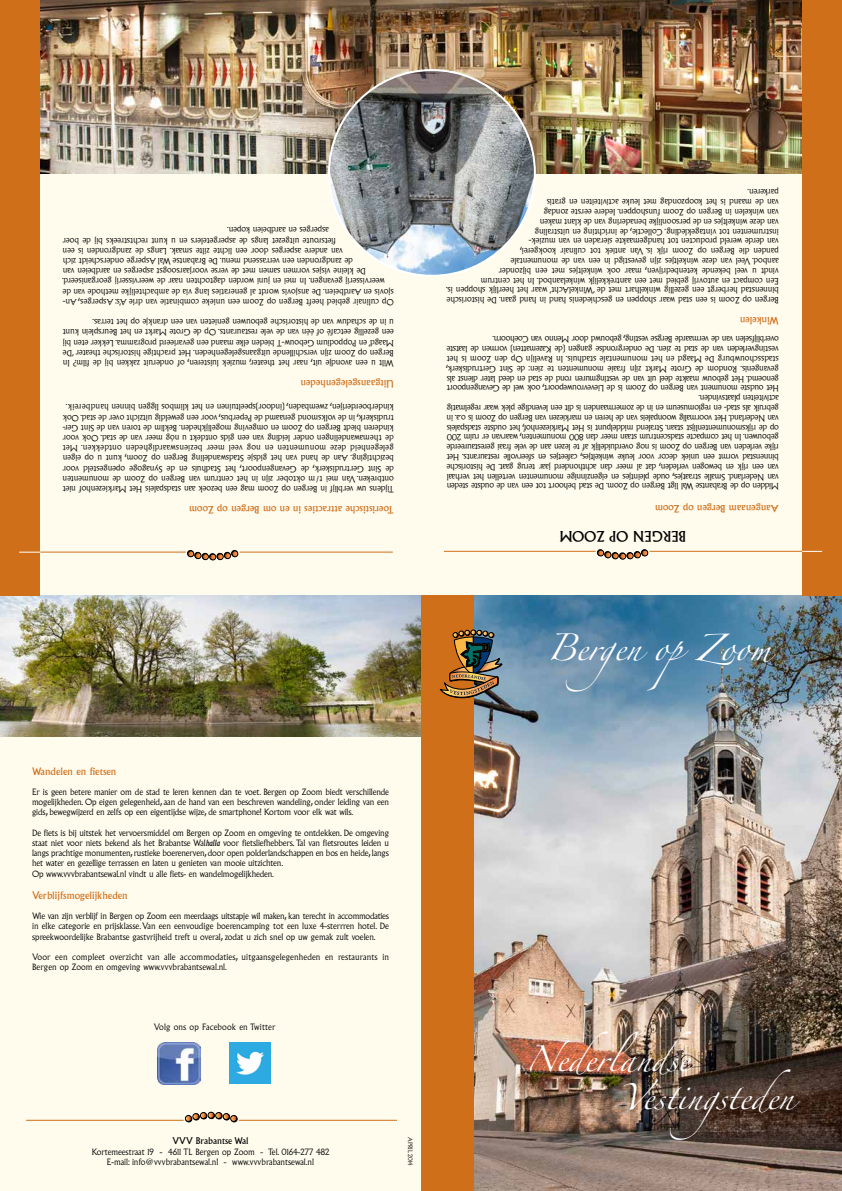
<style>
.page{position:relative;width:842px;height:1191px;background:#fffcee}
.page>*{position:absolute;margin:0;border:0;box-sizing:border-box;transform-origin:0 0}
.t1{font:24px "Zapfino";color:#fff}
.t2{font:23.4px/37.7px "Zapfino";color:#fff}
.t3{font:14.3px "Albertus";color:#000}
.t4{font:10px "Albertus";color:#d06f1a}
.t5{font:9px "Albertus";color:#000}
.t6{font:300 8.5px/9.8px "Albertus";letter-spacing:-.01em;color:#000;text-align:justify}
.t7{font:300 8.5px "Albertus";letter-spacing:.01em;color:#000}
.t8{font:300 8.5px/10.2px "Albertus";letter-spacing:.02em;color:#000}
.t9{font:300 6px "Albertus";letter-spacing:-.02em;color:#000}
.s1{font-weight:400;font-style:italic}
</style>
<div class="page">
<img style="left:0;top:595px;width:421px;height:142px">
<img style="left:473px;top:595px;width:369px;height:596px">
<div style="left:421px;top:595px;width:52px;height:596px;background:#d06f1a"></div>
<img style="left:440px;top:630px;width:62px;height:68px">
<hr style="left:26px;top:1120px;width:158px;height:1px;background:#d06f1a">
<hr style="left:239px;top:1120px;width:157px;height:1px;background:#d06f1a">
<svg style="left:185px;top:1112px;width:52px;height:10px"></svg>
<img style="left:39px;top:0;width:763px;height:174px">
<div style="left:802px;top:0;width:40px;height:595px;background:#d06f1a"></div>
<hr style="left:649px;top:551px;width:154px;height:1px;background:#d06f1a">
<hr style="left:444px;top:551px;width:152px;height:1px;background:#d06f1a">
<div style="left:641px;top:549px;width:7px;height:7px;border:1px solid #000;border-radius:50%"></div>
<div style="left:597px;top:549px;width:6px;height:7px;border:1px solid #000;border-radius:50%"></div>
<svg style="left:597px;top:550px;width:51px;height:9px"></svg>
<svg style="left:802px;top:551px;width:20px;height:1px"></svg>
<div style="left:0;top:0;width:39px;height:595px;background:#d06f1a"></div>
<hr style="left:240px;top:552px;width:153px;height:1px;background:#d06f1a">
<hr style="left:34px;top:552px;width:152px;height:1px;background:#d06f1a">
<svg style="left:187px;top:550px;width:51px;height:10px"></svg>
<svg style="left:19px;top:552px;width:22px;height:1px"></svg>
<img style="left:158px;top:1042px;width:42px;height:42px">
<img style="left:229px;top:1042px;width:42px;height:41px">
<img style="left:329px;top:70px;width:206px;height:206px;border-radius:103px">
<p class="t6" style="left:329px;top:235px;width:103px;rotate:-180deg">asperges en aardbeien kopen.</p>
<p class="t6" style="left:336px;top:245px;width:275px;rotate:-180deg">fietsroute uitgezet langs de aspergetelers en u kunt rechtstreeks bij de boer</p>
<p class="t6" style="left:343px;top:255px;width:282px;rotate:-180deg">van andere asperges door een lichte zilte smaak. Langs de zandgronden is een</p>
<p class="t6" style="left:353px;top:266px;width:292px;rotate:-180deg">de zandgronden een verrassend menu. De Brabantse Wal Asperge onderscheidt zich</p>
<p class="t6" style="left:366px;top:276px;width:304px;rotate:-180deg">De kleine visjes vormen samen met de verse voorjaarsoogst asperges en aardbeien van</p>
<p class="t6" style="left:385px;top:286px;width:324px;rotate:-180deg">weervisserij gevangen. In mei en juni worden dagtochten naar de weervisserij georganiseerd.</p>
<p class="t7" style="left:394px;top:296px;width:333px;rotate:-180deg">sjovis en Aardbeien. De ansjovis wordt al generaties lang via de ambachtelijke methode van de</p>
<p class="t7" style="left:394px;top:307px;width:333px;rotate:-180deg">Op culinair gebied heeft Bergen op Zoom een unieke combinatie van drie A’s: Asperges, An-</p>
<p class="t6" style="left:394px;top:368px;width:333px;line-height:10.2px;rotate:-180deg">Wilt u een avondje uit, naar het theater, muziek luisteren, of onderuit zakken bij de film? In Bergen op Zoom zijn verschillende uitgaansgelegenheden. Het prachtige historische theater ‘De Maagd’ en Poppodium Gebouw-T bieden elke maand een gevarieerd programma. Lekker eten bij een gezellig eetcafé of één van de vele restaurants. Op de Grote Markt en het Beursplein kunt u in de schaduw van de historische gebouwen genieten van een drankje op het terras.</p>
<p class="t4" style="left:394px;top:390px;width:95px;rotate:-180deg">Uitgaansgelegenheden</p>
<p class="t6" style="left:394px;top:494px;width:333px;line-height:10.2px;rotate:-180deg">Tijdens uw verblijf in Bergen op Zoom mag een bezoek aan stadspaleis Het Markiezenhof niet ontbreken. Van mei t/m oktober zijn in het centrum van Bergen op Zoom de monumenten de Sint Gertrudiskerk, de Gevangenpoort, het Stadhuis en de Synagoge opengesteld voor bezichtiging. Aan de hand van het gidsje Stadswandeling Bergen op Zoom, kunt u op eigen gelegenheid deze monumenten en nog veel meer bezienswaardigheden ontdekken. Met de themawandelingen onder leiding van een gids ontdekt u nóg meer van de stad. Ook voor kinderen biedt Bergen op Zoom en omgeving mogelijkheden. Beklim de toren van de Sint Ger&shy;trudiskerk, in de volksmond genaamd de Peperbus, voor een geweldig uitzicht over de stad. Ook kinderboerderijen, zwembaden, (indoor)speeltuinen en het klimbos liggen binnen handbereik.</p>
<p class="t4" style="left:394px;top:516px;width:206px;rotate:-180deg">Toeristische attracties in en om Bergen op Zoom</p>
<p class="t6" style="left:779px;top:305px;width:334px;text-align:left;rotate:-180deg">Bergen op Zoom is een stad waar shoppen en geschiedenis hand in hand gaan. De historische binnenstad herbergt een gezellig winkelhart met de ‘WinkelAcht’ waar het heerlijk shoppen is.<br>Een compact en autovrij gebied met een aantrekkelijk winkelaanbod. In het centrum<br>vindt u veel bekende ketenbedrijven, maar ook winkeltjes met een bijzonder<br>aanbod. Veel van deze winkeltjes zijn gevestigd in een van de monumentale<br>panden die Bergen op Zoom rijk is. Van antiek tot culinair kookgerei,<br>van derde wereld producten tot handgemaakte sieraden en van muziek-<br>instrumenten tot vintagekleding. Collectie, de inrichting en uitstraling<br>van deze winkeltjes en de persoonlijke benadering van de klant maken<br>van winkelen in Bergen op Zoom funshoppen. Iedere eerste zondag<br>van de maand is het koopzondag met leuke activiteiten en gratis<br>parkeren.</p>
<p class="t4" style="left:779px;top:326px;width:40px;rotate:-180deg">Winkelen</p>
<p class="t6" style="left:779px;top:491px;width:334px;text-align:left;rotate:-180deg">Midden op de Brabantse Wal ligt Bergen op Zoom. De stad behoort tot een van de oudste steden van Nederland. Smalle straatjes, oude pleintjes en eigenzinnige monumenten vertellen het verhaal van een rijk en bewogen verleden, dat al meer dan achthonderd jaar terug gaat. De historische binnenstad vormt een uniek decor voor leuke winkeltjes, cafeetjes en sfeervolle restaurants. Het rijke verleden van Bergen op Zoom is nog overduidelijk af te lezen aan de vele fraai gerestaureerde gebouwen. In het compacte stadscentrum staan meer dan 800 monumenten, waarvan er ruim 200 op de rijksmonumentenlijst staan. Stralend middelpunt is Het Markiezenhof, het oudste stadspaleis van Nederland. Het voormalig woonpaleis van de heren en markiezen van Bergen op Zoom is o.a. in gebruik als stad- en regiomuseum en in de zomermaanden is dit een levendige plek waar regelmatig activiteiten plaatsvinden.<br>Het oudste monument van Bergen op Zoom is de Lievevrouwepoort, ook wel de Gevangenpoort genoemd. Het gebouw maakte deel uit van de vestingmuren rond de stad en deed later dienst als gevangenis. Rondom de Grote Markt zijn fraaie monumenten te zien: de Sint Gertrudiskerk, stadsschouwburg De Maagd en het monumentale stadhuis. In Ravelijn Op den Zoom is het vestingverleden van de stad te zien. De ondergrondse gangen (de Kazematten) vormen de laatste overblijfselen van de vermaarde Bergse vesting, gebouwd door Menno van Coehoorn.</p>
<p class="t4" style="left:779px;top:515px;width:125px;rotate:-180deg">Aangenaam Bergen op Zoom</p>
<h3 class="t3" style="left:686px;top:544px;width:128px;rotate:-180deg">BERGEN OP ZOOM</h3>
<p class="t4" style="left:32px;top:765px;width:86px">Wandelen en fietsen</p>
<p class="t6" style="left:32px;top:787px;width:358px;line-height:10.2px">Er is geen betere manier om de stad te leren kennen dan te voet. Bergen op Zoom biedt verschillende mogelijkheden. Op eigen gelegenheid, aan de hand van een beschreven wandeling, onder leiding van een gids, bewegwijzerd en zelfs op een eigentijdse wijze, de smartphone! Kortom voor elk wat wils.</p>
<p class="t6" style="left:32px;top:827px;width:358px;line-height:10.2px;text-align:left">De fiets is bij uitstek het vervoersmiddel om Bergen op Zoom en omgeving te ontdekken. De omgeving staat niet voor niets bekend als het Brabantse Wal<span class="s1">halla</span> voor fietsliefhebbers. Tal van fietsroutes leiden u langs prachtige monumenten, rustieke boerenerven, door open polderlandschappen en bos en heide, langs het water en gezellige terrassen en laten u genieten van mooie uitzichten.<br>Op www.vvvbrabantsewal.nl vindt u alle fiets- en wandelmogelijkheden.</p>
<p class="t4" style="left:32px;top:889px;width:97px">Verblijfsmogelijkheden</p>
<p class="t6" style="left:32px;top:911px;width:358px;line-height:10.2px">Wie van zijn verblijf in Bergen op Zoom een meerdaags uitstapje wil maken, kan terecht in accommodaties in elke categorie en prijsklasse. Van een eenvoudige boerencamping tot een luxe 4-sterrren hotel. De spreekwoordelijke Brabantse gastvrijheid treft u overal, zodat u zich snel op uw gemak zult voelen.</p>
<p class="t8" style="left:32px;top:952px;width:358px">Voor een compleet overzicht van alle accommodaties, uitgaansgelegenheden en restaurants in<br>Bergen op Zoom en omgeving www.vvvbrabantsewal.nl.</p>
<p class="t8" style="left:154px;top:1022px;width:123px">Volg ons op Facebook en Twitter</p>
<p class="t5" style="left:172px;top:1135px;width:78px">VVV Brabantse Wal</p>
<p class="t6" style="left:92px;top:1146px;width:239px;line-height:10.2px;text-align:center">Kortemeestraat 19 - 4611 TL Bergen op Zoom - Tel. 0164-277 482<br>E-mail: info@vvvbrabantsewal.nl - www.vvvbrabantsewal.nl</p>
<p class="t9" style="left:414px;top:1137px;width:30px;rotate:90deg">APRIL 2014</p>
<h1 class="t1" style="left:547px;top:637px;width:226px">Bergen opZoom</h1>
<h2 class="t2" style="left:620px;top:1044px;width:175px;text-indent:-95px">Nederlandse<br>Vestingsteden</h2>
</div>
